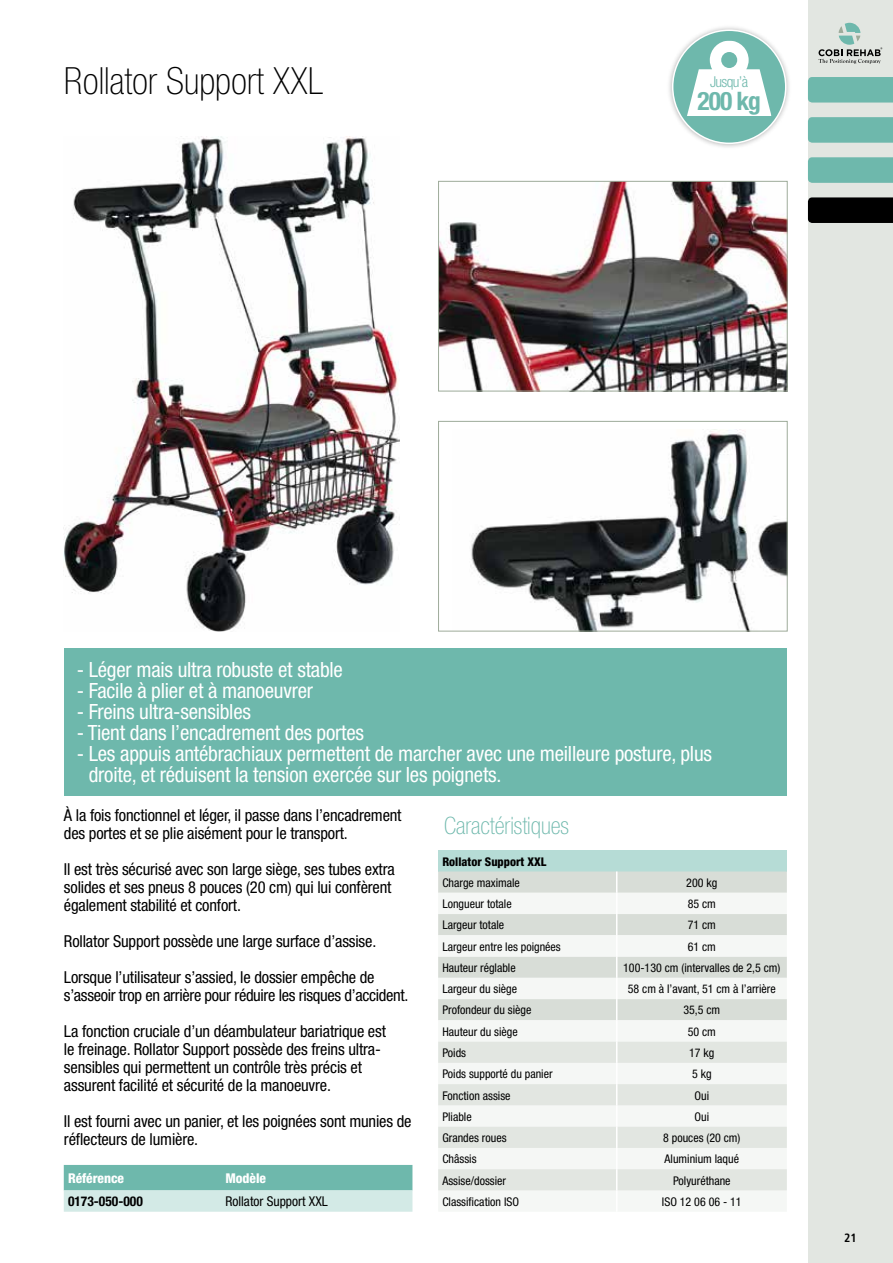
<style>
.page{position:relative;width:893px;height:1263px;background:#fff}
.page>*{position:absolute;margin:0;border:0;box-sizing:border-box;transform-origin:0 0}
.t1{font:100 condensed 37.5px "Helvetica Neue";color:#000}
.t2{font:700 condensed 25.5px "Helvetica Neue";color:#6eb8ac}
.t3{font:100 condensed 24px "Helvetica Neue";color:#6eb8ac}
.t4{font:condensed 21px/21px "Helvetica Neue";letter-spacing:-.01em;color:#fff}
.t5{font:condensed 16.5px/18px "Helvetica Neue";letter-spacing:-.01em;color:#000}
.t6{font:300 condensed 15px "Helvetica Neue";letter-spacing:-.04em;color:#6eb8ac}
.t7{font:condensed 13.5px "Helvetica Neue";color:#000}
.t8{font:800 condensed 13.5px "Helvetica Neue";color:#fff}
.t9{font:700 condensed 13.5px "Helvetica Neue";color:#000}
.t10{font:condensed 12px "Helvetica Neue";color:#000}
.t11{font:800 condensed 12px "Helvetica Neue";color:#000}
.t12{font:700 condensed 12px "Frutiger LT Pro";color:#000}
</style>
<div class="page">
<div style="left:808px;top:0;width:85px;height:1263px;background:#e2e6e1"></div>
<svg style="left:819px;top:23px;width:63px;height:41px"></svg>
<div style="left:438px;top:850px;width:349px;height:21px;background:#b6dcd6"></div>
<svg style="left:438px;top:871px;width:349px;height:22px;background:#d7ddd7"></svg>
<svg style="left:438px;top:914px;width:349px;height:277px;fill:#f1f3f1"></svg>
<svg style="left:438px;top:1041px;width:349px;height:149px;fill:#e2e6e1"></svg>
<svg style="left:616px;top:871px;width:1px;height:320px"></svg>
<div style="left:64px;top:648px;width:722px;height:147px;background:#6eb8ac"></div>
<svg style="left:64px;top:1165px;width:348px;height:47px;background:#9dcfc7"></svg>
<img style="left:64px;top:136px;width:335px;height:495px">
<img style="left:470px;top:429px;width:316px;height:200px">
<div style="left:438px;top:421px;width:350px;height:210px;border:1px solid #9eab9a"></div>
<img style="left:440px;top:183px;width:346px;height:206px">
<div style="left:438px;top:181px;width:350px;height:210px;border:1px solid #9eab9a"></div>
<div style="left:667px;top:24px;width:125px;height:126px;background:#000;opacity:.3"></div>
<div style="left:673px;top:30px;width:113px;height:113px;background:#6eb8ac;border-radius:50%"></div>
<svg style="left:687px;top:41px;width:84px;height:75px"></svg>
<div style="left:672px;top:30px;width:114px;height:114px;border:2px solid #fff;border-radius:50%"></div>
<div style="left:808px;top:77px;width:85px;height:26px;background:#6eb8ac"></div>
<svg style="left:808px;top:117px;width:85px;height:26px;background:#70b8ad"></svg>
<svg style="left:808px;top:157px;width:85px;height:26px;background:#70b8ad"></svg>
<div style="left:808px;top:197px;width:85px;height:26px;background:#000"></div>
<h1 class="t1" style="left:64px;top:60px;width:261px">Rollator Support XXL</h1>
<p class="t6" style="left:710px;top:73px;width:40px">Jusqu’à</p>
<h2 class="t2" style="left:698px;top:85px;width:65px">200 kg</h2>
<p class="t4" style="left:77px;top:659px;width:268px">- Léger mais ultra robuste et stable</p>
<p class="t4" style="left:77px;top:680px;width:238px">- Facile à plier et à manoeuvrer</p>
<p class="t4" style="left:77px;top:701px;width:176px">- Freins ultra-sensibles</p>
<p class="t4" style="left:77px;top:722px;width:289px">- Tient dans l’encadrement des portes</p>
<p class="t4" style="left:89px;top:743px;width:625px;text-indent:-12px">- Les appuis antébrachiaux permettent de marcher avec une meilleure posture, plus droite, et réduisent la tension exercée sur les poignets.</p>
<p class="t5" style="left:64px;top:806px;width:339px">À la fois fonctionnel et léger, il passe dans l’encadrement des portes et se plie aisément pour le transport.</p>
<p class="t5" style="left:64px;top:860px;width:332px">Il est très sécurisé avec son large siège, ses tubes extra solides et ses pneus 8 pouces (20 cm) qui lui confèrent également stabilité et confort.</p>
<p class="t5" style="left:64px;top:923px;width:314px;line-height:36px">Rollator Support possède une large surface d’assise.<br>Lorsque l’utilisateur s’assied, le dossier empêche de</p>
<p class="t5" style="left:64px;top:977px;width:346px;line-height:36px">s’asseoir trop en arrière pour réduire les risques d’accident.<br>La fonction cruciale d’un déambulateur bariatrique est</p>
<p class="t5" style="left:64px;top:1040px;width:318px">le freinage. Rollator Support possède des freins ultra&shy;sensibles qui permettent un contrôle très précis et assurent facilité et sécurité de la manoeuvre.</p>
<p class="t5" style="left:64px;top:1112px;width:349px">Il est fourni avec un panier, et les poignées sont munies de réflecteurs de lumière.</p>
<p class="t8" style="left:68px;top:1170px;width:58px">Référence</p>
<p class="t8" style="left:225px;top:1170px;width:42px">Modèle</p>
<p class="t9" style="left:68px;top:1193px;width:76px">0173-050-000</p>
<p class="t7" style="left:225px;top:1194px;width:104px">Rollator Support XXL</p>
<h3 class="t3" style="left:444px;top:812px;width:126px">Caractéristiques</h3>
<p class="t11" style="left:442px;top:854px;width:105px">Rollator Support XXL</p>
<p class="t10" style="left:442px;top:876px;width:79px">Charge maximale</p>
<p class="t10" style="left:686px;top:876px;width:33px">200 kg</p>
<p class="t10" style="left:442px;top:897px;width:71px">Longueur totale</p>
<p class="t10" style="left:688px;top:897px;width:30px">85 cm</p>
<p class="t10" style="left:442px;top:918px;width:63px">Largeur totale</p>
<p class="t10" style="left:688px;top:918px;width:30px">71 cm</p>
<p class="t10" style="left:442px;top:939px;width:120px">Largeur entre les poignées</p>
<p class="t10" style="left:688px;top:939px;width:30px">61 cm</p>
<p class="t10" style="left:442px;top:961px;width:75px">Hauteur réglable</p>
<p class="t10" style="left:623px;top:961px;width:159px">100-130 cm (intervalles de 2,5 cm)</p>
<p class="t10" style="left:442px;top:982px;width:76px">Largeur du siège</p>
<p class="t10" style="left:628px;top:982px;width:149px">58 cm à l’avant, 51 cm à l’arrière</p>
<p class="t10" style="left:442px;top:1003px;width:91px">Profondeur du siège</p>
<p class="t10" style="left:683px;top:1003px;width:38px">35,5 cm</p>
<p class="t10" style="left:442px;top:1024px;width:77px">Hauteur du siège</p>
<p class="t10" style="left:688px;top:1024px;width:30px">50 cm</p>
<p class="t10" style="left:442px;top:1046px;width:25px">Poids</p>
<p class="t10" style="left:689px;top:1046px;width:27px">17 kg</p>
<p class="t10" style="left:442px;top:1067px;width:112px">Poids supporté du panier</p>
<p class="t10" style="left:692px;top:1067px;width:21px">5 kg</p>
<p class="t10" style="left:442px;top:1088px;width:70px">Fonction assise</p>
<p class="t10" style="left:694px;top:1088px;width:16px">Oui</p>
<p class="t10" style="left:442px;top:1109px;width:31px">Pliable</p>
<p class="t10" style="left:694px;top:1109px;width:16px">Oui</p>
<p class="t10" style="left:442px;top:1131px;width:66px">Grandes roues</p>
<p class="t10" style="left:663px;top:1131px;width:79px">8 pouces (20 cm)</p>
<p class="t10" style="left:442px;top:1152px;width:36px">Châssis</p>
<p class="t10" style="left:665px;top:1152px;width:76px">Aluminium laqué</p>
<p class="t10" style="left:442px;top:1173px;width:65px">Assise/dossier</p>
<p class="t10" style="left:673px;top:1173px;width:59px">Polyuréthane</p>
<p class="t10" style="left:442px;top:1195px;width:78px">Classification ISO</p>
<p class="t10" style="left:662px;top:1195px;width:81px">ISO 12 06 06 - 11</p>
<p class="t12" style="left:844px;top:1231px;width:14px">21</p>
</div>
